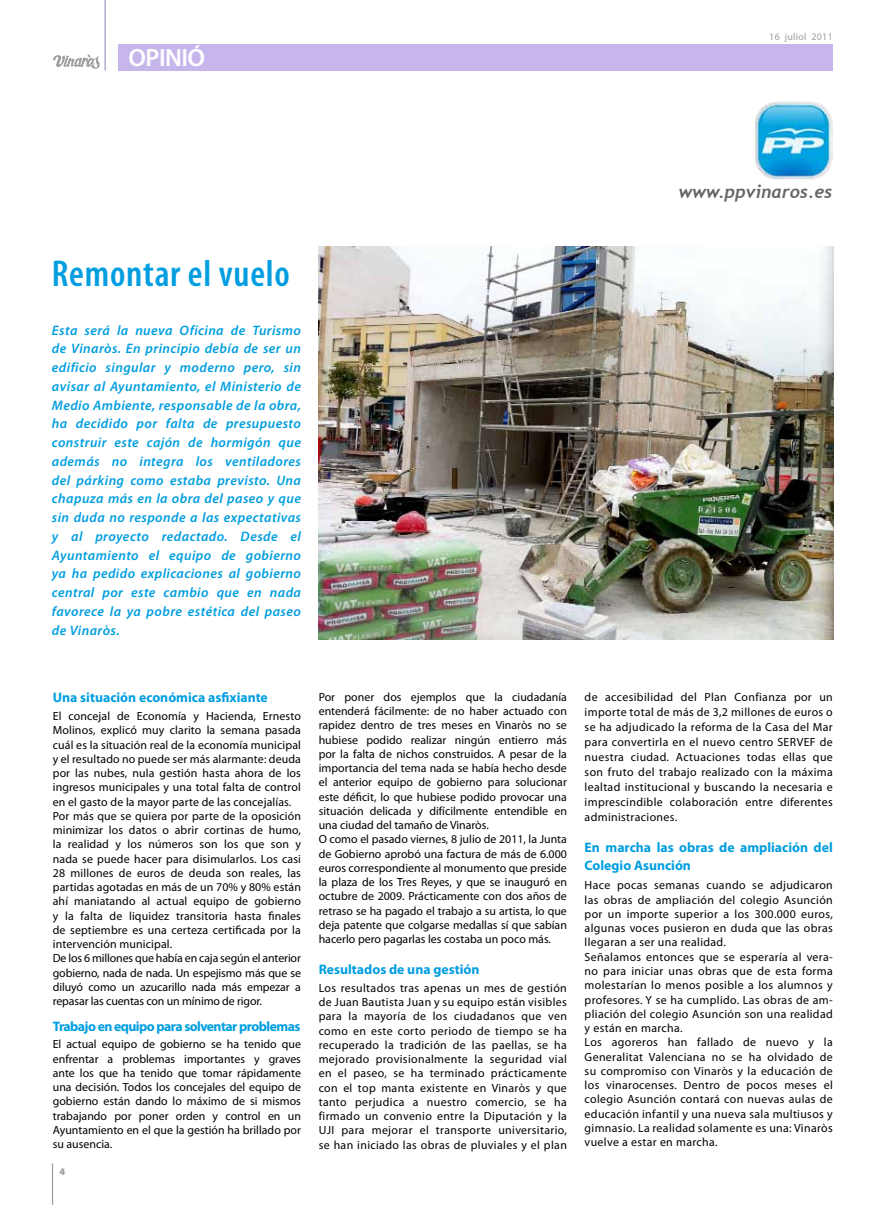
<style>
.page{position:relative;width:886px;height:1205px;background:#fff}
.page>*{position:absolute;margin:0;border:0;box-sizing:border-box;transform-origin:0 0}
.t1{font:600 condensed 37.5px "Myriad Pro";letter-spacing:.02em;color:#009ee0}
.t2{font:600 25px "Myriad Pro";letter-spacing:-.02em;color:#fff}
.t3{font:italic 700 17.75px "Trebuchet";color:#646567}
.t4{font:italic 600 13.75px/18.8px "Myriad Pro";letter-spacing:.03em;color:#009ee0;text-align:justify}
.t5{font:700 13.75px/18px "Myriad Pro";color:#009ee0}
.t6{font:700 13.75px "Myriad Pro";letter-spacing:-.04em;color:#009ee0}
.t7{font:11.88px/14.2px "Myriad Pro";letter-spacing:.01em;color:#000;text-align:justify}
.t8{font:11.88px/14.2px "Myriad Pro";letter-spacing:.03em;color:#000}
.t9{font:10px "Myriad Pro";letter-spacing:.025em;color:#9c9e9f}
.t10{font:900 10px "Myriad Pro";color:#9c9e9f}
</style>
<div class="page">
<hr style="left:52px;top:1163px;width:1px;height:42px;background:#9c9e9f">
<hr style="left:105px;top:0;width:1px;height:71px;background:#a897c4">
<svg style="left:53px;top:54px;width:47px;height:15px"></svg>
<div style="left:118px;top:44px;width:714px;height:27px;background:#c7b6ec"></div>
<img style="left:755px;top:102px;width:77px;height:77px">
<img style="left:319px;top:246px;width:515px;height:393px">
<h2 class="t2" style="left:128px;top:42px;width:78px">OPINIÓ</h2>
<p class="t9" style="left:769px;top:31px;width:65px">16 juliol 2011</p>
<h3 class="t3" style="left:679px;top:181px;width:155px">www.ppvinaros.es</h3>
<h1 class="t1" style="left:52px;top:250px;width:239px">Remontar el vuelo</h1>
<p class="t4" style="left:52px;top:320px;width:251px">Esta será la nueva Oficina de Turismo de Vinaròs. En principio debía de ser un edificio singular y moderno pero, sin avisar al Ayuntamiento, el Ministerio de Medio Ambiente, responsable de la obra, ha decidido por falta de presupuesto construir este cajón de hormigón que además no integra los ventiladores del párking como estaba previsto. Una chapuza más en la obra del paseo y que sin duda no responde a las expectativas y al proyecto redactado. Desde el Ayuntamiento el equipo de gobierno ya ha pedido explicaciones al gobierno central por este cambio que en nada favorece la ya pobre estética del paseo de Vinaròs.</p>
<p class="t5" style="left:53px;top:688px;width:217px">Una situación económica asfixiante</p>
<p class="t7" style="left:53px;top:709px;width:250px;text-align:left">El concejal de Economía y Hacienda, Ernesto Molinos, explicó muy clarito la semana pasada cuál es la situación real de la economía municipal y el resultado no puede ser más alarmante: deuda por las nubes, nula gestión hasta ahora de los ingresos municipales y una total falta de control en el gasto de la mayor parte de las concejalías.<br>Por más que se quiera por parte de la oposición minimizar los datos o abrir cortinas de humo, la realidad y los números son los que son y nada se puede hacer para disimularlos. Los casi 28 millones de euros de deuda son reales, las partidas agotadas en más de un 70% y 80% están ahí maniatando al actual equipo de gobierno y la falta de liquidez transitoria hasta finales de septiembre es una certeza certificada por la intervención municipal.<br>De los 6 millones que había en caja según el anterior gobierno, nada de nada. Un espejismo más que se diluyó como un azucarillo nada más empezar a repasar las cuentas con un mínimo de rigor.</p>
<p class="t6" style="left:53px;top:1017px;width:249px">Trabajo en equipo para solventar problemas</p>
<p class="t7" style="left:53px;top:1037px;width:250px">El actual equipo de gobierno se ha tenido que enfrentar a problemas importantes y graves ante los que ha tenido que tomar rápidamente una decisión. Todos los concejales del equipo de gobierno están dando lo máximo de si mismos trabajando por poner orden y control en un Ayuntamiento en el que la gestión ha brillado por su ausencia.</p>
<p class="t10" style="left:59px;top:1165px;width:7px">4</p>
<p class="t7" style="left:319px;top:689px;width:250px;text-align:left">Por poner dos ejemplos que la ciudadanía entenderá fácilmente: de no haber actuado con rapidez dentro de tres meses en Vinaròs no se hubiese podido realizar ningún entierro más por la falta de nichos construidos. A pesar de la importancia del tema nada se había hecho desde el anterior equipo de gobierno para solucionar este déficit, lo que hubiese podido provocar una situación delicada y difícilmente entendible en una ciudad del tamaño de Vinaròs.<br>O como el pasado viernes, 8 julio de 2011, la Junta de Gobierno aprobó una factura de más de 6.000 euros correspondiente al monumento que preside la plaza de los Tres Reyes, y que se inauguró en octubre de 2009. Prácticamente con dos años de retraso se ha pagado el trabajo a su artista, lo que deja patente que colgarse medallas sí que sabían hacerlo pero pagarlas les costaba un poco más.</p>
<p class="t5" style="left:319px;top:960px;width:162px">Resultados de una gestión</p>
<p class="t7" style="left:319px;top:980px;width:250px">Los resultados tras apenas un mes de gestión de Juan Bautista Juan y su equipo están visibles para la mayoría de los ciudadanos que ven como en este corto periodo de tiempo se ha recuperado la tradición de las paellas, se ha mejorado provisionalmente la seguridad vial en el paseo, se ha terminado prácticamente con el top manta existente en Vinaròs y que tanto perjudica a nuestro comercio, se ha firmado un convenio entre la Diputación y la UJI para mejorar el transporte universitario, se han iniciado las obras de pluviales y el plan</p>
<p class="t7" style="left:585px;top:689px;width:250px;line-height:15px">de accesibilidad del Plan Confianza por un importe total de más de 3,2 millones de euros o se ha adjudicado la reforma de la Casa del Mar para convertirla en el nuevo centro SERVEF de nuestra ciudad. Actuaciones todas ellas que son fruto del trabajo realizado con la máxima lealtad institucional y buscando la necesaria e imprescindible colaboración entre diferentes administraciones.</p>
<p class="t5" style="left:585px;top:837px;width:250px">En marcha las obras de ampliación del<br>Colegio Asunción</p>
<p class="t8" style="left:585px;top:878px;width:250px">Hace pocas semanas cuando se adjudicaron las obras de ampliación del colegio Asunción por un importe superior a los 300.000 euros, algunas voces pusieron en duda que las obras llegaran a ser una realidad.<br>Señalamos entonces que se esperaría al vera&shy;no para iniciar unas obras que de esta forma molestarían lo menos posible a los alumnos y profesores. Y se ha cumplido. Las obras de am&shy;pliación del colegio Asunción son una realidad y están en marcha.<br>Los agoreros han fallado de nuevo y la Generalitat Valenciana no se ha olvidado de su compromiso con Vinaròs y la educación de los vinarocenses. Dentro de pocos meses el colegio Asunción contará con nuevas aulas de educación infantil y una nueva sala multiusos y gimnasio. La realidad solamente es una: Vinaròs vuelve a estar en marcha.</p>
</div>
